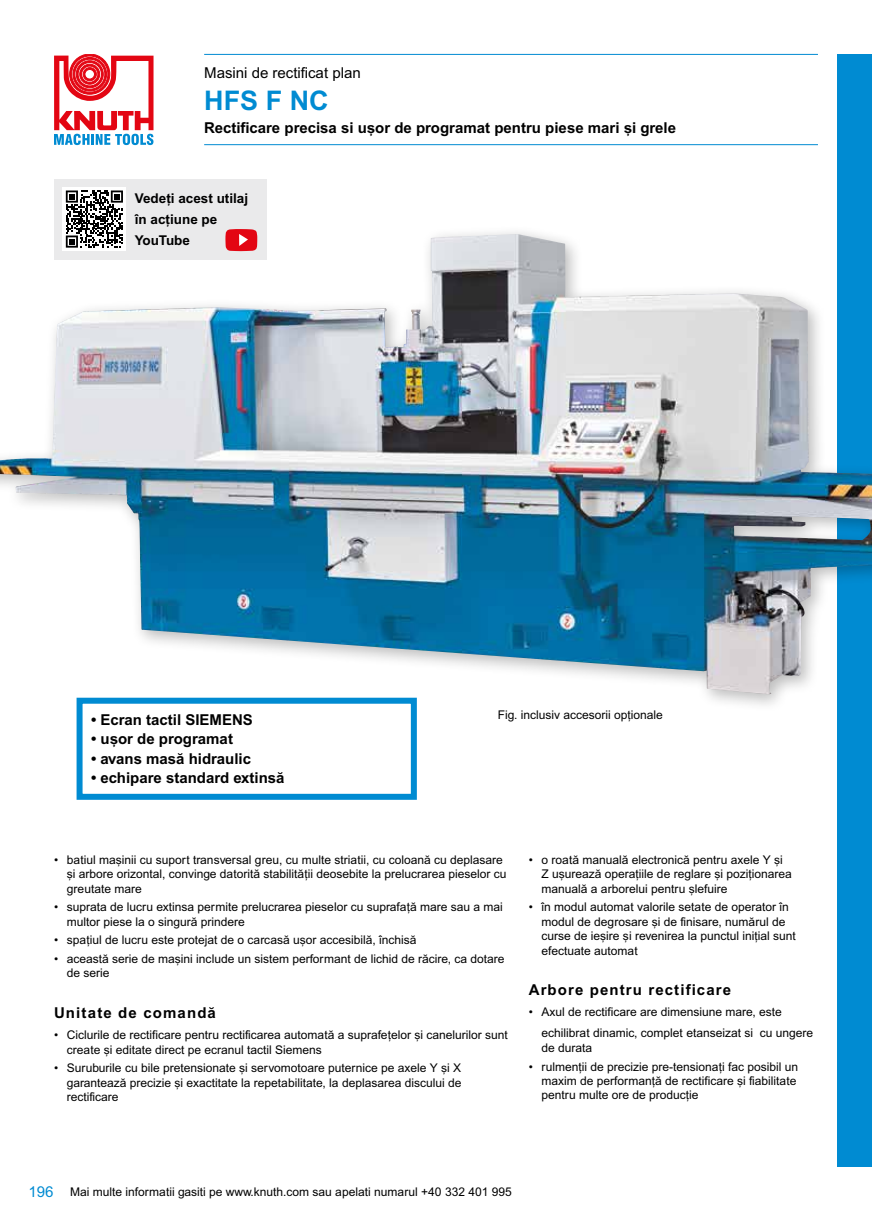
<style>
.page{position:relative;width:872px;height:1221px;background:#fff}
.page>*{position:absolute;margin:0;border:0;box-sizing:border-box;transform-origin:0 0}
.t1{font:700 27px "Arial MT Pro";color:#008bd2}
.t2{font:700 15px "Arial MT Pro";color:#000}
.t3{font:700 15px "Arial MT Pro";letter-spacing:.075em;color:#000}
.t4{font:15px "Arial MT Pro";color:#000}
.t5{font:15px "Arial MT Pro";color:#008bd2}
.t6{font:700 13.5px/21px "Arial MT Pro";color:#000}
.t7{font:12px/14.4px "Arial MT Pro";color:#000}
</style>
<div class="page">
<div style="left:838px;top:54px;width:34px;height:1112px;background:#008bd2"></div>
<div style="left:0;top:225px;width:872px;height:488px;background:#000;opacity:.26"></div>
<img style="left:0;top:234px;width:872px;height:460px">
<div style="left:77px;top:697px;width:340px;height:102px;background:#fff;border:6px solid #008bd2"></div>
<hr style="left:204px;top:54px;width:614px;height:1px;background:#008bd2">
<hr style="left:204px;top:144px;width:614px;height:1px;background:#008bd2">
<div style="left:54px;top:179px;width:212px;height:80px;background:#eaeaeb"></div>
<svg style="left:225px;top:229px;width:32px;height:22px"></svg>
<svg style="left:54px;top:54px;width:99px;height:91px"></svg>
<div style="left:63px;top:187px;width:63px;height:64px;background:#fff"></div>
<svg style="left:66px;top:190px;width:57px;height:58px"></svg>
<p class="t4" style="left:204px;top:64px;width:158px">Masini de rectificat plan</p>
<h1 class="t1" style="left:204px;top:84px;width:126px">HFS F NC</h1>
<p class="t2" style="left:204px;top:119px;width:473px">Rectificare precisa si ușor de programat pentru piese mari și grele</p>
<p class="t6" style="left:135px;top:188px;width:115px">Vedeți acest utilaj în acțiune pe<br>YouTube</p>
<p class="t2" style="left:91px;top:710px;width:163px">• Ecran tactil SIEMENS</p>
<p class="t2" style="left:91px;top:730px;width:143px">• ușor de programat</p>
<p class="t2" style="left:91px;top:749px;width:161px">• avans masă hidraulic</p>
<p class="t2" style="left:91px;top:769px;width:195px">• echipare standard extinsă</p>
<p class="t7" style="left:497px;top:708px;width:167px">Fig. inclusiv accesorii opționale</p>
<p class="t7" style="left:67px;top:853px;width:441px;text-indent:-13px">• batiul mașinii cu suport transversal greu, cu multe striatii, cu coloană cu deplasare și arbore orizontal, convinge datorită stabilității deosebite la prelucrarea pieselor cu greutate mare</p>
<p class="t7" style="left:67px;top:900px;width:437px;text-indent:-13px">• suprata de lucru extinsa permite prelucrarea pieselor cu suprafață mare sau a mai multor piese la o singură prindere</p>
<p class="t7" style="left:54px;top:933px;width:364px">• spațiul de lucru este protejat de o carcasă ușor accesibilă, închisă</p>
<p class="t7" style="left:67px;top:952px;width:439px;text-indent:-13px">• această serie de mașini include un sistem performant de lichid de răcire, ca dotare de serie</p>
<p class="t3" style="left:54px;top:1004px;width:163px">Unitate de comandă</p>
<p class="t7" style="left:67px;top:1028px;width:442px;text-indent:-13px">• Ciclurile de rectificare pentru rectificarea automată a suprafețelor și canelurilor sunt create și editate direct pe ecranul tactil Siemens</p>
<p class="t7" style="left:67px;top:1061px;width:396px;text-align:justify;text-indent:-13px">• Suruburile cu bile pretensionate și servomotoare puternice pe axele Y și X garantează precizie și exactitate la repetabilitate, la deplasarea discului de rectificare</p>
<p class="t7" style="left:541px;top:853px;width:252px;text-indent:-13px">• o roată manuală electronică pentru axele Y și<br>Z ușurează operațiile de reglare și poziționarea manuală a arborelui pentru șlefuire</p>
<p class="t7" style="left:541px;top:900px;width:256px;text-indent:-13px">• în modul automat valorile setate de operator în modul de degrosare și de finisare, numărul de curse de ieșire și revenirea la punctul inițial sunt efectuate automat</p>
<p class="t3" style="left:529px;top:981px;width:204px">Arbore pentru rectificare</p>
<p class="t7" style="left:541px;top:1002px;width:273px;line-height:21px;text-indent:-13px">• Axul de rectificare are dimensiune mare, este echilibrat dinamic, complet etanseizat si cu ungere</p>
<p class="t7" style="left:541px;top:1040px;width:52px">de durata</p>
<p class="t7" style="left:541px;top:1059px;width:258px;text-indent:-13px">• rulmenții de precizie pre-tensionați fac posibil un maxim de performanță de rectificare și fiabilitate pentru multe ore de producție</p>
<p class="t5" style="left:28px;top:1182px;width:27px">196</p>
<p class="t7" style="left:70px;top:1184px;width:443px">Mai multe informatii gasiti pe www.knuth.com sau apelati numarul +40 332 401 995</p>
</div>
